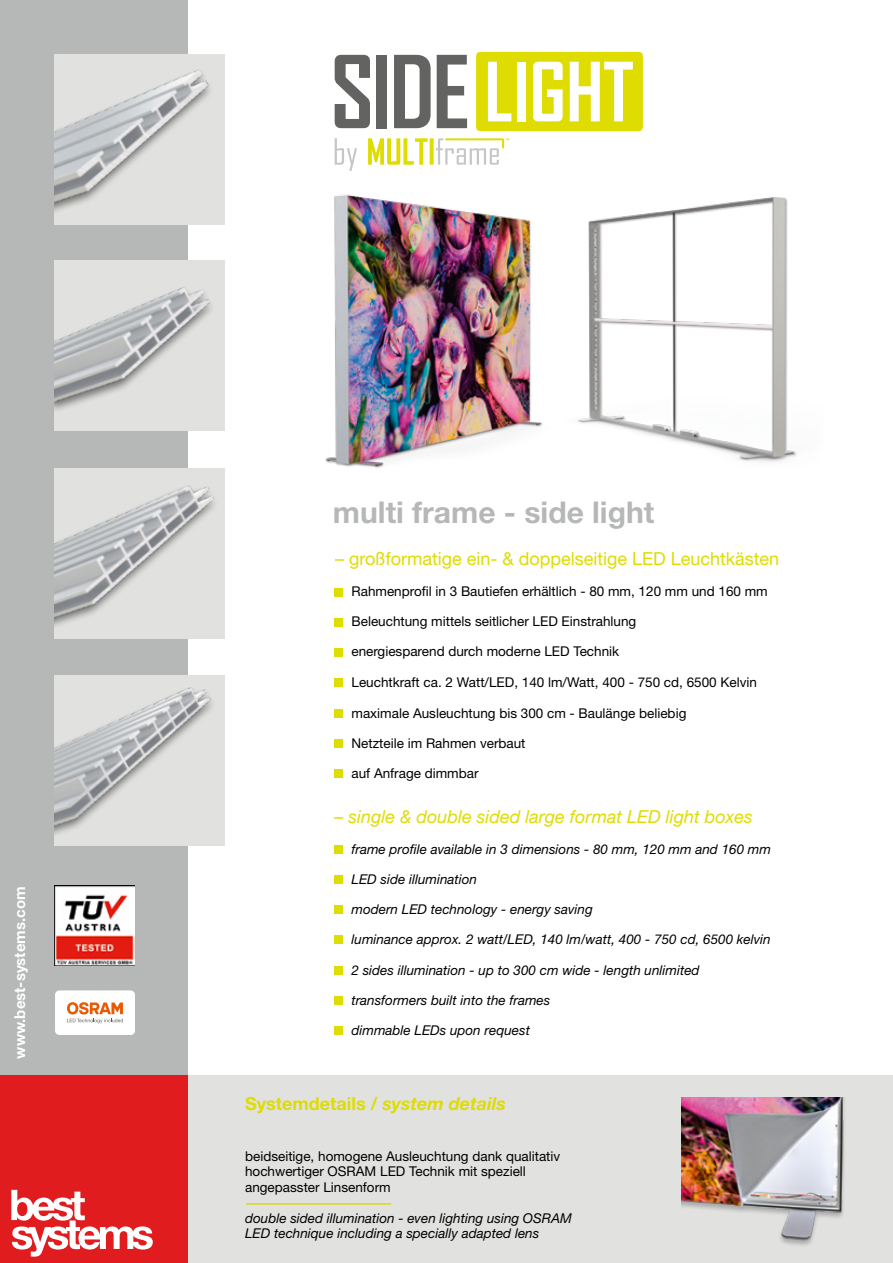
<style>
.page{position:relative;width:893px;height:1263px;background:#fff}
.page>*{position:absolute;margin:0;border:0;box-sizing:border-box;transform-origin:0 0}
.t1{font:700 30px "Helvetica Neue LT Std";color:#b6b7b7}
.t2{font:18px "Helvetica Neue LT Std";color:#dedc00}
.t3{font:italic 18px "Helvetica Neue LT Std";color:#dedc00}
.t4{font:700 18px "Helvetica Neue LT Std";color:#dedc00}
.t5{font:700 15px "Helvetica Neue LT Std";color:#fff}
.t6{font:13.5px/15.6px "Helvetica Neue LT Std";color:#000}
.t7{font:italic 13.5px/15px "Helvetica Neue LT Std";color:#000}
.s1{font-style:italic}
</style>
<div class="page">
<div style="left:0;top:0;width:187px;height:1263px;background:#b6b7b7"></div>
<div style="left:0;top:1076px;width:893px;height:187px;background:#e1e1e0"></div>
<div style="left:334px;top:845px;width:9px;height:9px;background:#dedc00"></div>
<div style="left:334px;top:875px;width:9px;height:9px;background:#dedc00"></div>
<div style="left:334px;top:905px;width:9px;height:9px;background:#dedc00"></div>
<div style="left:334px;top:935px;width:9px;height:9px;background:#dedc00"></div>
<div style="left:334px;top:966px;width:9px;height:9px;background:#dedc00"></div>
<div style="left:334px;top:996px;width:9px;height:9px;background:#dedc00"></div>
<div style="left:334px;top:1026px;width:9px;height:9px;background:#dedc00"></div>
<img style="left:54px;top:468px;width:170px;height:170px">
<img style="left:54px;top:261px;width:170px;height:170px">
<img style="left:681px;top:1098px;width:164px;height:148px">
<img style="left:54px;top:676px;width:170px;height:170px">
<img style="left:55px;top:885px;width:80px;height:80px">
<div style="left:55px;top:990px;width:80px;height:45px;background:#fff;border-radius:4px"></div>
<svg style="left:67px;top:1002px;width:56px;height:21px"></svg>
<hr style="left:246px;top:1203px;width:145px;height:1px;background:#dedc00">
<img style="left:54px;top:54px;width:170px;height:170px">
<div style="left:0;top:1076px;width:187px;height:187px;background:#e11c1f"></div>
<svg style="left:11px;top:1190px;width:142px;height:66px"></svg>
<div style="left:334px;top:588px;width:9px;height:8px;background:#dedc00"></div>
<div style="left:334px;top:618px;width:9px;height:8px;background:#dedc00"></div>
<div style="left:334px;top:648px;width:9px;height:8px;background:#dedc00"></div>
<div style="left:334px;top:678px;width:9px;height:8px;background:#dedc00"></div>
<div style="left:334px;top:709px;width:9px;height:9px;background:#dedc00"></div>
<div style="left:334px;top:739px;width:9px;height:9px;background:#dedc00"></div>
<div style="left:334px;top:769px;width:9px;height:9px;background:#dedc00"></div>
<img style="left:325px;top:194px;width:129px;height:274px">
<img style="left:454px;top:197px;width:343px;height:265px">
<svg style="left:335px;top:55px;width:35px;height:73px"></svg>
<div style="left:376px;top:55px;width:11px;height:73px;background:#636362"></div>
<svg style="left:394px;top:55px;width:37px;height:73px"></svg>
<svg style="left:437px;top:55px;width:30px;height:73px"></svg>
<div style="left:476px;top:52px;width:167px;height:79px;background:#dedc00;border-radius:5px"></div>
<svg style="left:488px;top:62px;width:23px;height:59px"></svg>
<div style="left:517px;top:62px;width:9px;height:59px;background:#fff"></div>
<svg style="left:533px;top:62px;width:30px;height:59px"></svg>
<svg style="left:570px;top:62px;width:63px;height:59px"></svg>
<svg style="left:335px;top:138px;width:22px;height:33px"></svg>
<svg style="left:368px;top:138px;width:141px;height:27px"></svg>
<p class="t5" style="left:10px;top:1058px;width:174px;rotate:-90deg">www.best-systems.com</p>
<h1 class="t1" style="left:333px;top:494px;width:323px">multi frame - side light</h1>
<h2 class="t2" style="left:335px;top:548px;width:446px">– großformatige ein- &amp; doppelseitige LED Leuchtkästen</h2>
<p class="t6" style="left:351px;top:584px;width:418px">Rahmenprofil in 3 Bautiefen erhältlich - 80 mm, 120 mm und 160 mm</p>
<p class="t6" style="left:351px;top:614px;width:286px">Beleuchtung mittels seitlicher LED Einstrahlung</p>
<p class="t6" style="left:351px;top:644px;width:269px">energiesparend durch moderne LED Technik</p>
<p class="t6" style="left:351px;top:674px;width:407px">Leuchtkraft ca. 2 Watt/LED, 140 lm/Watt, 400 - 750 cd, 6500 Kelvin</p>
<p class="t6" style="left:351px;top:705px;width:336px">maximale Ausleuchtung bis 300 cm - Baulänge beliebig</p>
<p class="t6" style="left:351px;top:735px;width:176px">Netzteile im Rahmen verbaut</p>
<p class="t6" style="left:351px;top:765px;width:129px">auf Anfrage dimmbar</p>
<h2 class="t3" style="left:334px;top:806px;width:420px">– single &amp; double sided large format LED light boxes</h2>
<p class="t7" style="left:351px;top:841px;width:421px">frame profile available in 3 dimensions - 80 mm, 120 mm and 160 mm</p>
<p class="t7" style="left:351px;top:871px;width:127px">LED side illumination</p>
<p class="t7" style="left:351px;top:901px;width:243px">modern LED technology - energy saving</p>
<p class="t7" style="left:351px;top:931px;width:421px">luminance approx. 2 watt/LED, 140 lm/watt, 400 - 750 cd, 6500 kelvin</p>
<p class="t7" style="left:351px;top:962px;width:350px">2 sides illumination - up to 300 cm wide - length unlimited</p>
<p class="t7" style="left:351px;top:992px;width:200px">transformers built into the frames</p>
<p class="t7" style="left:351px;top:1022px;width:180px">dimmable LEDs upon request</p>
<h2 class="t4" style="left:245px;top:1092px;width:262px">Systemdetails / <span class="s1">system details</span></h2>
<p class="t6" style="left:245px;top:1148px;width:317px">beidseitige, homogene Ausleuchtung dank qualitativ hochwertiger OSRAM LED Technik mit speziell angepasster Linsenform</p>
<p class="t7" style="left:245px;top:1210px;width:328px">double sided illumination - even lighting using OSRAM<br>LED technique including a specially adapted lens</p>
</div>
